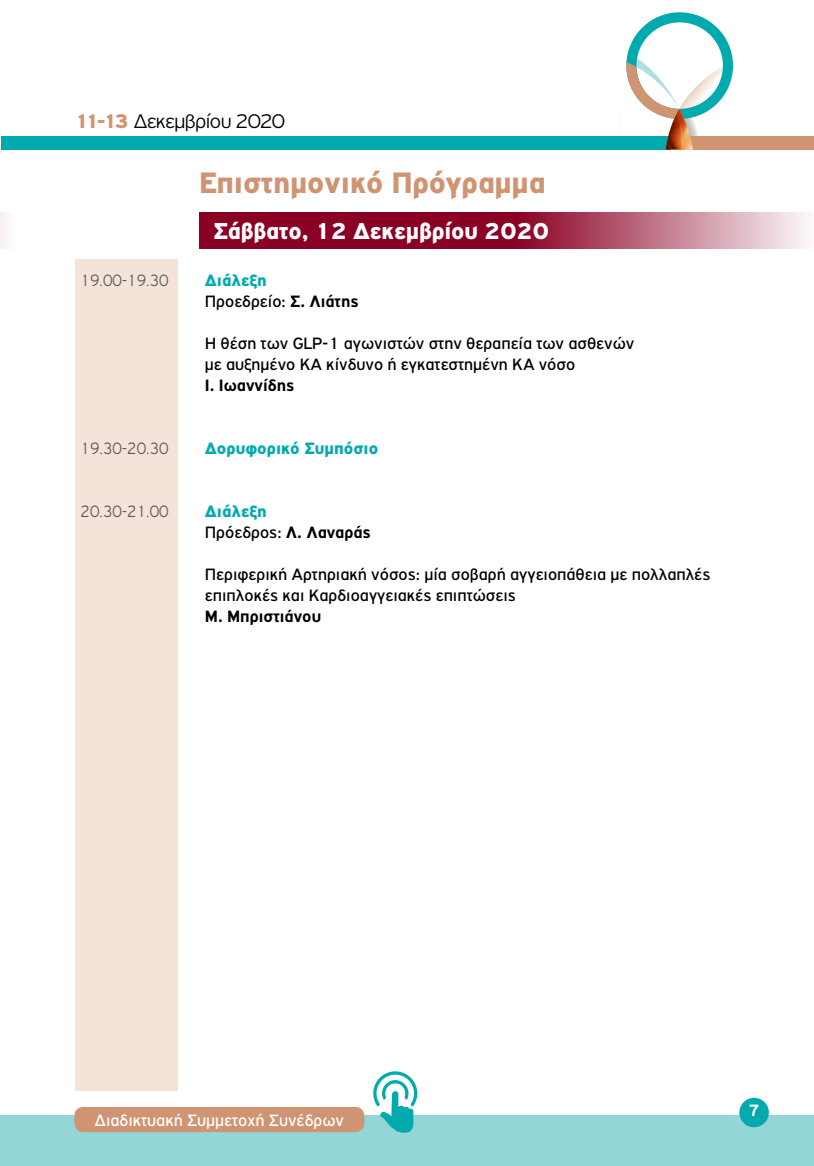
<style>
.page{position:relative;width:814px;height:1166px;background:#fff}
.page>*{position:absolute;margin:0;border:0;box-sizing:border-box;transform-origin:0 0}
.t1{font:900 31.5px "PF Highway Gothic";letter-spacing:-.005em;color:#d09473}
.t2{font:900 24.5px "PF Highway Gothic";letter-spacing:-.005em;color:#fff}
.t3{font:300 21px "PF Highway Gothic";letter-spacing:-.035em;color:#000;scale:1.05 1}
.t4{font:17.5px/21px "PF Highway Gothic";color:#000}
.t5{font:300 17.5px "PF Highway Gothic";color:#58595b;scale:.9 1}
.t6{font:17.5px "PF Highway Gothic";color:#fff}
.t7{font:700 17.5px "PF Highway Gothic";color:#000}
.t8{font:900 17.5px "PF Highway Gothic";color:#00aaad}
.t9{font:700 17.5px "PF Highway Gothic";color:#fff}
.s1{font-weight:900;color:#d09473}
.s2{font-weight:900;color:#00aaad}
.s3{font-weight:700}
</style>
<div class="page">
<div style="left:679px;top:136px;width:135px;height:14px;background:#d09473"></div>
<div style="left:1px;top:136px;width:687px;height:14px;background:#00aaad"></div>
<div style="left:0;top:1115px;width:814px;height:51px;background:#94d6d8"></div>
<svg style="left:626px;top:12px;width:107px;height:138px"></svg>
<div style="left:739px;top:1098px;width:29px;height:29px;background:#00aaad;border-radius:50%"></div>
<div style="left:74px;top:1107px;width:290px;height:25px;background:#d09473;border-radius:9px"></div>
<svg style="left:373px;top:1071px;width:44px;height:62px"></svg>
<div style="left:0;top:213px;width:15px;height:36px;background:#faf5f6"></div>
<div style="left:75px;top:259px;width:103px;height:831px;background:#f4e3d8"></div>
<svg style="left:199px;top:213px;width:607px;height:36px;background:#a53a56"></svg>
<p class="t3" style="left:74px;top:110px;width:202px"><span class="s1">11-13</span> Δεκεμβρίου 2020</p>
<h1 class="t1" style="left:199px;top:165px;width:348px">Επιστημονικό Πρόγραμμα</h1>
<h2 class="t2" style="left:213px;top:217px;width:337px">Σάββατο, 12 Δεκεμβρίου 2020</h2>
<p class="t5" style="left:81px;top:271px;width:99px">19.00-19.30</p>
<p class="t4" style="left:205px;top:270px;width:155px"><span class="s2">Διάλεξη<br></span>Προεδρείο: <span class="s3">Σ. Λιάτης</span></p>
<p class="t4" style="left:205px;top:333px;width:431px">Η θέση των GLP-1 αγωνιστών στην θεραπεία των ασθενών με αυξημένο ΚΑ κίνδυνο ή εγκατεστημένη ΚΑ νόσο</p>
<p class="t7" style="left:205px;top:376px;width:91px">Ι. Ιωαννίδης</p>
<p class="t5" style="left:81px;top:439px;width:99px">19.30-20.30</p>
<p class="t8" style="left:205px;top:439px;width:175px">Δορυφορικό Συμπόσιο</p>
<p class="t5" style="left:81px;top:502px;width:99px">20.30-21.00</p>
<p class="t4" style="left:205px;top:501px;width:167px"><span class="s2">Διάλεξη<br></span>Πρόεδρος: <span class="s3">Λ. Λαναράς</span></p>
<p class="t4" style="left:205px;top:564px;width:507px">Περιφερική Αρτηριακή νόσος: μία σοβαρή αγγειοπάθεια με πολλαπλές επιπλοκές και Καρδιοαγγειακές επιπτώσεις</p>
<p class="t7" style="left:205px;top:607px;width:118px">Μ. Μπριστιάνου</p>
<p class="t6" style="left:95px;top:1111px;width:251px">Διαδικτυακή Συμμετοχή Συνέδρων</p>
<p class="t9" style="left:748px;top:1100px;width:13px">7</p>
</div>
